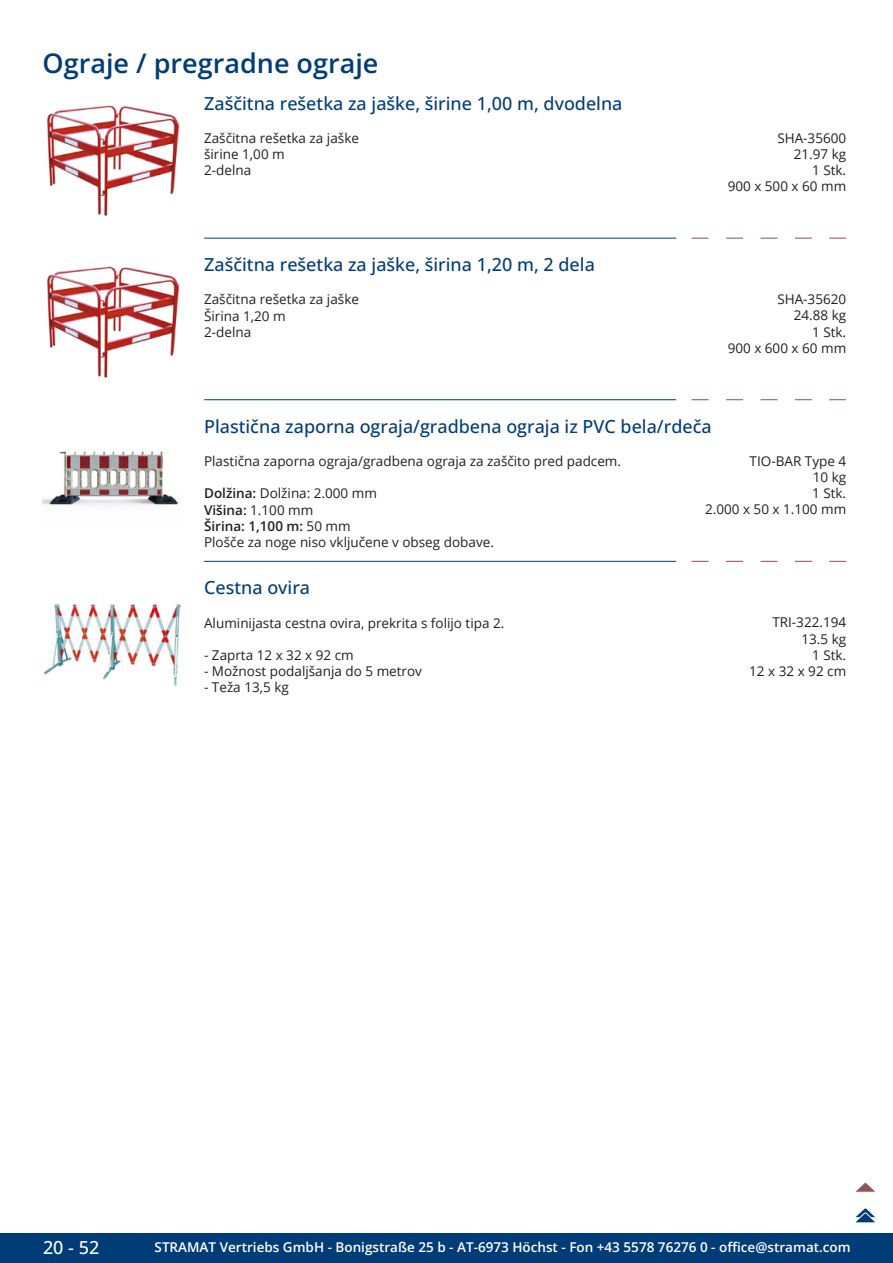
<style>
.page{position:relative;width:893px;height:1263px;background:#fff}
.page>*{position:absolute;margin:0;border:0;box-sizing:border-box;transform-origin:0 0}
.GruppeName{font:600 27px "Open Sans";color:#003d78}
.ArtikelName{font:500 18px "Open Sans";color:#003d78}
.t1{font:500 18px "Open Sans";color:#fff}
.Beschreibung{font:13.5px/16.2px "Open Sans";color:#231f20}
.ArtikelNummer{font:13.5px "Open Sans";color:#231f20}
.t2{font:600 13.5px "Open Sans";color:#fff}
.s1{font-weight:600}
</style>
<div class="page">
<div style="left:0;top:1233px;width:893px;height:30px;background:#003d78"></div>
<img style="left:46px;top:105px;width:134px;height:111px">
<img style="left:46px;top:266px;width:134px;height:112px">
<svg style="left:692px;top:238px;width:17px;height:1px"></svg>
<svg style="left:726px;top:238px;width:17px;height:1px"></svg>
<svg style="left:760px;top:238px;width:17px;height:1px"></svg>
<svg style="left:795px;top:238px;width:17px;height:1px"></svg>
<svg style="left:829px;top:238px;width:17px;height:1px"></svg>
<hr style="left:204px;top:238px;width:472px;height:1px;background:#003d78">
<img style="left:43px;top:451px;width:136px;height:54px">
<svg style="left:692px;top:399px;width:17px;height:1px"></svg>
<svg style="left:726px;top:399px;width:17px;height:1px"></svg>
<svg style="left:760px;top:399px;width:17px;height:1px"></svg>
<svg style="left:795px;top:399px;width:17px;height:1px"></svg>
<svg style="left:829px;top:399px;width:17px;height:1px"></svg>
<hr style="left:204px;top:399px;width:472px;height:1px;background:#003d78">
<img style="left:43px;top:604px;width:138px;height:82px">
<svg style="left:692px;top:561px;width:17px;height:1px"></svg>
<svg style="left:726px;top:561px;width:17px;height:1px"></svg>
<svg style="left:760px;top:561px;width:17px;height:1px"></svg>
<svg style="left:795px;top:561px;width:17px;height:1px"></svg>
<svg style="left:829px;top:561px;width:17px;height:1px"></svg>
<hr style="left:204px;top:561px;width:472px;height:1px;background:#003d78">
<svg style="left:856px;top:1183px;width:19px;height:9px"></svg>
<svg style="left:855px;top:1208px;width:21px;height:15px"></svg>
<p class="GruppeName" style="left:43px;top:44px;width:337px">Ograje / pregradne ograje</p>
<p class="ArtikelName" style="left:204px;top:91px;width:420px">Zaščitna rešetka za jaške, širine 1,00 m, dvodelna</p>
<p class="Beschreibung" style="left:204px;top:129px;width:156px">Zaščitna rešetka za jaške širine 1,00 m<br>2-delna</p>
<p class="ArtikelNummer" style="left:777px;top:128px;width:70px">SHA-35600</p>
<p class="ArtikelNummer" style="left:794px;top:145px;width:54px">21.97 kg</p>
<p class="ArtikelNummer" style="left:812px;top:161px;width:36px">1 Stk.</p>
<p class="ArtikelNummer" style="left:728px;top:177px;width:120px">900 x 500 x 60 mm</p>
<p class="ArtikelName" style="left:204px;top:252px;width:392px">Zaščitna rešetka za jaške, širina 1,20 m, 2 dela</p>
<p class="Beschreibung" style="left:204px;top:291px;width:156px">Zaščitna rešetka za jaške<br>Širina 1,20 m<br>2-delna</p>
<p class="ArtikelNummer" style="left:777px;top:290px;width:70px">SHA-35620</p>
<p class="ArtikelNummer" style="left:794px;top:306px;width:54px">24.88 kg</p>
<p class="ArtikelNummer" style="left:812px;top:322px;width:36px">1 Stk.</p>
<p class="ArtikelNummer" style="left:728px;top:339px;width:120px">900 x 600 x 60 mm</p>
<p class="ArtikelName" style="left:204px;top:414px;width:509px">Plastična zaporna ograja/gradbena ograja iz PVC bela/rdeča</p>
<p class="Beschreibung" style="left:204px;top:453px;width:418px">Plastična zaporna ograja/gradbena ograja za zaščito pred padcem.</p>
<p class="Beschreibung" style="left:204px;top:485px;width:291px"><span class="s1">Dolžina:</span> Dolžina: 2.000 mm<br><span class="s1">Višina:</span> 1.100 mm<br><span class="s1">Širina: 1,100 m:</span> 50 mm<br>Plošče za noge niso vključene v obseg dobave.</p>
<p class="ArtikelNummer" style="left:750px;top:452px;width:98px">TIO-BAR Type 4</p>
<p class="ArtikelNummer" style="left:813px;top:468px;width:35px">10 kg</p>
<p class="ArtikelNummer" style="left:812px;top:484px;width:36px">1 Stk.</p>
<p class="ArtikelNummer" style="left:705px;top:500px;width:143px">2.000 x 50 x 1.100 mm</p>
<p class="ArtikelName" style="left:204px;top:575px;width:108px">Cestna ovira</p>
<p class="Beschreibung" style="left:204px;top:614px;width:302px">Aluminijasta cestna ovira, prekrita s folijo tipa 2.</p>
<p class="Beschreibung" style="left:204px;top:647px;width:151px">- Zaprta 12 x 32 x 92 cm</p>
<p class="Beschreibung" style="left:204px;top:663px;width:219px">- Možnost podaljšanja do 5 metrov</p>
<p class="Beschreibung" style="left:204px;top:679px;width:86px">- Teža 13,5 kg</p>
<p class="ArtikelNummer" style="left:772px;top:613px;width:75px">TRI-322.194</p>
<p class="ArtikelNummer" style="left:801px;top:629px;width:46px">13.5 kg</p>
<p class="ArtikelNummer" style="left:812px;top:646px;width:36px">1 Stk.</p>
<p class="ArtikelNummer" style="left:749px;top:662px;width:99px">12 x 32 x 92 cm</p>
<h2 class="t1" style="left:43px;top:1234px;width:58px">20 - 52</h2>
<p class="t2" style="left:155px;top:1238px;width:698px">STRAMAT Vertriebs GmbH - Bonigstraße 25 b - AT-6973 Höchst - Fon +43 5578 76276 0 - office@stramat.com</p>
</div>
